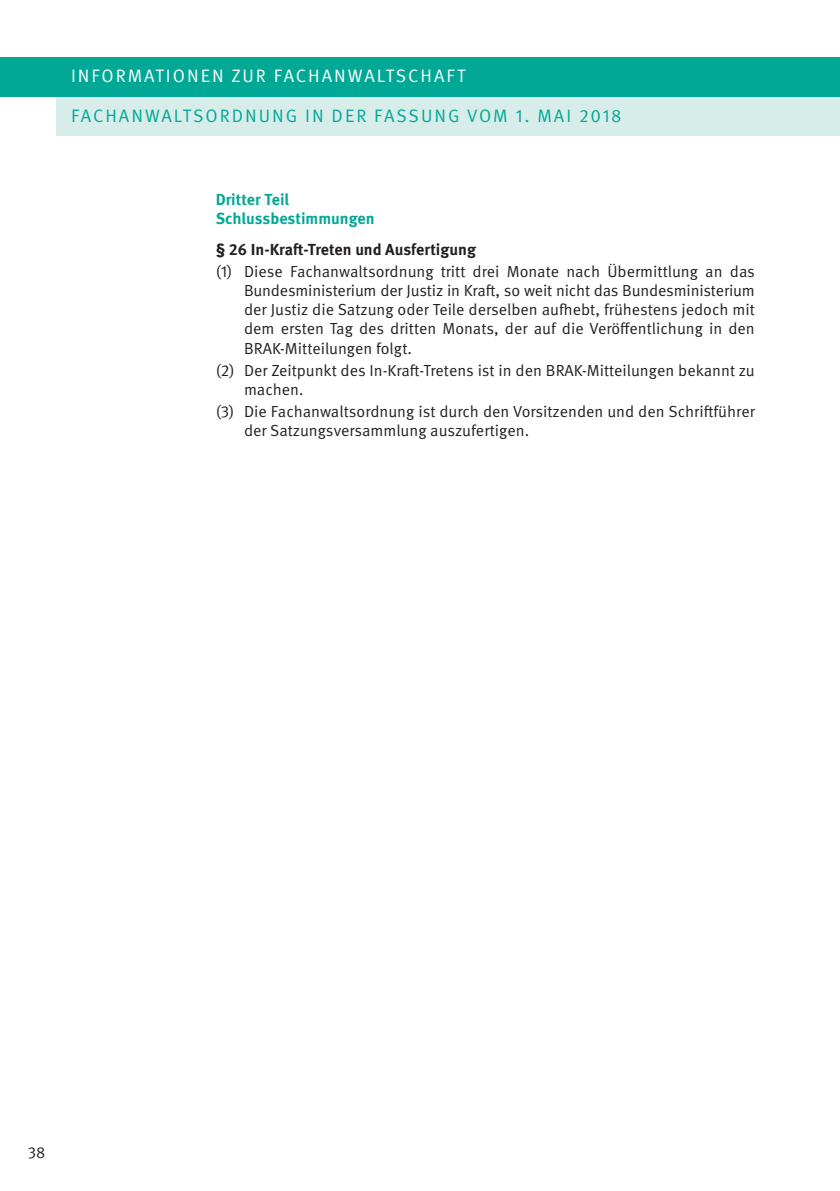
<style>
.page{position:relative;width:840px;height:1191px;background:#fff}
.page>*{position:absolute;margin:0;border:0;box-sizing:border-box;transform-origin:0 0}
.t1{font:18px "Meta OT Norm";letter-spacing:.11em;color:#00a895}
.t2{font:18px "Meta OT Norm";letter-spacing:.11em;color:#fff}
.t3{font:16px/19.2px "Meta OT Norm";color:#231f20}
.t4{font:700 16px "Meta OT";color:#231f20}
.t5{font:700 16px/19.2px "Meta OT";color:#00a895}
</style>
<div class="page">
<div style="left:57px;top:96px;width:782px;height:40px;background:#d6edea"></div>
<div style="left:0;top:57px;width:839px;height:39px;background:#00a895"></div>
<p class="t2" style="left:71px;top:65px;width:395px">INFORMATIONEN ZUR FACHANWALTSCHAFT</p>
<p class="t1" style="left:71px;top:105px;width:552px">FACHANWALTSORDNUNG IN DER FASSUNG VOM 1. MAI 2018</p>
<p class="t5" style="left:215px;top:190px;width:160px">Dritter Teil<br>Schlussbestimmungen</p>
<p class="t4" style="left:215px;top:239px;width:262px">§ 26 In-Kraft-Treten und Ausfertigung</p>
<p class="t3" style="left:244px;top:262px;width:512px;text-align:justify;text-indent:-28px">(1) Diese Fachanwaltsordnung tritt drei Monate nach Übermittlung an das Bundesministerium der Justiz in Kraft, so weit nicht das Bundesministerium der Justiz die Satzung oder Teile derselben aufhebt, frühestens jedoch mit dem ersten Tag des dritten Monats, der auf die Veröffentlichung in den BRAK-Mitteilungen folgt.</p>
<p class="t3" style="left:244px;top:360px;width:512px;text-indent:-28px">(2) Der Zeitpunkt des In-Kraft-Tretens ist in den BRAK-Mitteilungen bekannt zu machen.</p>
<p class="t3" style="left:244px;top:402px;width:512px;text-indent:-28px">(3) Die Fachanwaltsordnung ist durch den Vorsitzenden und den Schriftführer der Satzungsversammlung auszufertigen.</p>
<p class="t3" style="left:28px;top:1142px;width:19px">38</p>
</div>
